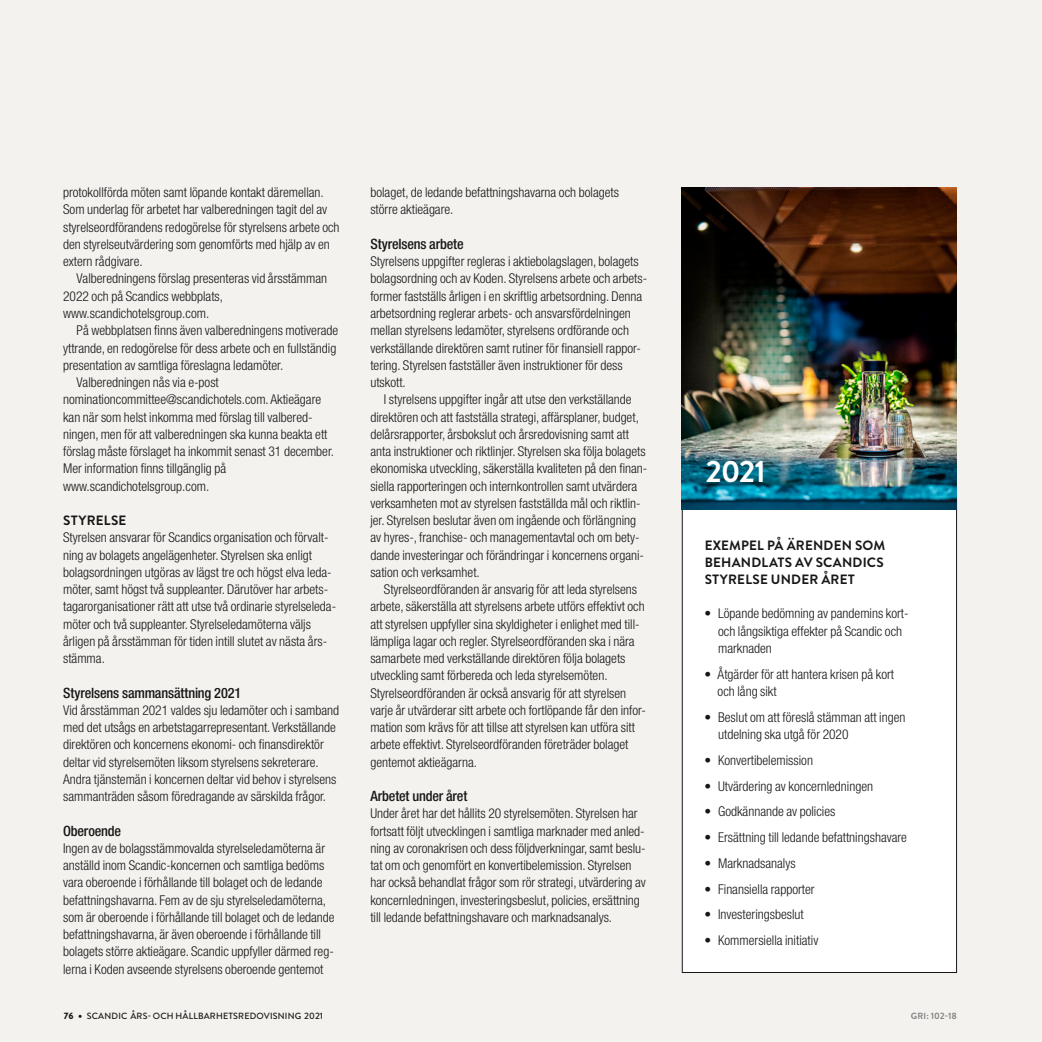
<style>
.page{position:relative;width:1042px;height:1042px;background:#f3f2ef}
.page>*{position:absolute;margin:0;border:0;box-sizing:border-box;transform-origin:0 0}
.t1{font:700 30px "Brandon Text";color:#fff}
.t2{font:500 condensed 14.25px "Helvetica Neue LT Std";letter-spacing:-.01em;color:#181716}
.t3{font:300 condensed 13.5px/17.2px "Helvetica Neue LT Std";color:#181716}
.t4{font:700 13.5px/17.2px "Brandon Text";letter-spacing:.015em;color:#181716;text-align:justify}
.t5{font:500 9px "Brandon Text";letter-spacing:.02em;color:#181716}
.t6{font:700 9px "Brandon Text";color:#868786}
.s1{font-weight:900}
.s2{font-weight:900;font-size:10.5px}
</style>
<div class="page">
<div style="left:682px;top:498px;width:274px;height:474px;background:#fff"></div>
<img style="left:682px;top:188px;width:275px;height:321px">
<p class="t3" style="left:63px;top:184px;width:278px">protokollförda möten samt löpande kontakt däremellan.<br>Som underlag för arbetet har valberedningen tagit del av styrelseordförandens redogörelse för styrelsens arbete och den styrelseutvärdering som genomförts med hjälp av en extern rådgivare.</p>
<p class="t3" style="left:63px;top:270px;width:266px;text-indent:14px">Valberedningens förslag presenteras vid årsstämman<br>2022 och på Scandics webbplats, www.scandichotelsgroup.com.</p>
<p class="t3" style="left:77px;top:322px;width:263px">På webbplatsen finns även valberedningens motiverade</p>
<p class="t3" style="left:63px;top:339px;width:275px">yttrande, en redogörelse för dess arbete och en fullständig</p>
<p class="t3" style="left:63px;top:356px;width:222px">presentation av samtliga föreslagna ledamöter.</p>
<p class="t3" style="left:77px;top:373px;width:144px">Valberedningen nås via e-post</p>
<p class="t3" style="left:63px;top:391px;width:260px">nominationcommittee@scandichotels.com. Aktieägare</p>
<p class="t3" style="left:63px;top:408px;width:251px">kan när som helst inkomma med förslag till valbered-</p>
<p class="t3" style="left:63px;top:425px;width:266px">ningen, men för att valberedningen ska kunna beakta ett</p>
<p class="t3" style="left:63px;top:442px;width:272px">förslag måste förslaget ha inkommit senast 31 december.</p>
<p class="t3" style="left:63px;top:460px;width:164px">Mer information finns tillgänglig på</p>
<p class="t3" style="left:63px;top:477px;width:148px">www.scandichotelsgroup.com.</p>
<p class="t4" style="left:63px;top:511px;width:65px">STYRELSE</p>
<p class="t3" style="left:63px;top:529px;width:274px">Styrelsen ansvarar för Scandics organisation och förvalt&shy;ning av bolagets angelägenheter. Styrelsen ska enligt bolagsordningen utgöras av lägst tre och högst elva leda&shy;möter, samt högst två suppleanter. Därutöver har arbets&shy;tagarorganisationer rätt att utse två ordinarie styrelseleda&shy;möter och två suppleanter. Styrelseledamöterna väljs årligen på årsstämman för tiden intill slutet av nästa års&shy;stämma.</p>
<p class="t2" style="left:63px;top:684px;width:180px">Styrelsens sammansättning 2021</p>
<p class="t3" style="left:63px;top:701px;width:278px">Vid årsstämman 2021 valdes sju ledamöter och i samband med det utsågs en arbetstagarrepresentant. Verkställande direktören och koncernens ekonomi- och finansdirektör deltar vid styrelsemöten liksom styrelsens sekreterare.<br>Andra tjänstemän i koncernen deltar vid behov i styrelsens sammanträden såsom föredragande av särskilda frågor.</p>
<p class="t2" style="left:63px;top:822px;width:59px">Oberoende</p>
<p class="t3" style="left:63px;top:839px;width:273px">Ingen av de bolagsstämmovalda styrelseledamöterna är anställd inom Scandic-koncernen och samtliga bedöms vara oberoende i förhållande till bolaget och de ledande befattningshavarna. Fem av de sju styrelseledamöterna, som är oberoende i förhållande till bolaget och de ledande befattningshavarna, är även oberoende i förhållande till bolagets större aktieägare. Scandic uppfyller därmed reg&shy;lerna i Koden avseende styrelsens oberoende gentemot</p>
<p class="t3" style="left:370px;top:184px;width:250px">bolaget, de ledande befattningshavarna och bolagets större aktieägare.</p>
<p class="t2" style="left:370px;top:235px;width:95px">Styrelsens arbete</p>
<p class="t3" style="left:370px;top:253px;width:278px">Styrelsens uppgifter regleras i aktiebolagslagen, bolagets bolagsordning och av Koden. Styrelsens arbete och arbets&shy;former fastställs årligen i en skriftlig arbetsordning. Denna arbetsordning reglerar arbets- och ansvarsfördelningen mellan styrelsens ledamöter, styrelsens ordförande och verkställande direktören samt rutiner för finansiell rappor&shy;tering. Styrelsen fastställer även instruktioner för dess utskott.</p>
<p class="t3" style="left:370px;top:391px;width:278px;text-indent:14px">I styrelsens uppgifter ingår att utse den verkställande direktören och att fastställa strategi, affärsplaner, budget, delårsrapporter, årsbokslut och årsredovisning samt att anta instruktioner och riktlinjer. Styrelsen ska följa bolagets ekonomiska utveckling, säkerställa kvaliteten på den finan&shy;siella rapporteringen och internkontrollen samt utvärdera verksamheten mot av styrelsen fastställda mål och riktlin&shy;jer. Styrelsen beslutar även om ingående och förlängning av hyres-, franchise- och managementavtal och om bety&shy;dande investeringar och förändringar i koncernens organi&shy;sation och verksamhet.</p>
<p class="t3" style="left:370px;top:580px;width:277px;text-indent:14px">Styrelseordföranden är ansvarig för att leda styrelsens arbete, säkerställa att styrelsens arbete utförs effektivt och att styrelsen uppfyller sina skyldigheter i enlighet med til - lämpliga lagar och regler. Styrelseordföranden ska i nära samarbete med verkställande direktören följa bolagets utveckling samt förbereda och leda styrelsemöten.<br>Styrelseordföranden är också ansvarig för att styrelsen varje år utvärderar sitt arbete och fortlöpande får den infor&shy;mation som krävs för att tillse att styrelsen kan utföra sitt arbete effektivt. Styrelseordföranden företräder bolaget gentemot aktieägarna.</p>
<p class="t2" style="left:370px;top:787px;width:98px">Arbetet under året</p>
<p class="t3" style="left:370px;top:805px;width:277px">Under året har det hållits 20 styrelsemöten. Styrelsen har fortsatt följt utvecklingen i samtliga marknader med anled&shy;ning av coronakrisen och dess följdverkningar, samt beslu&shy;tat om och genomfört en konvertibelemission. Styrelsen har också behandlat frågor som rör strategi, utvärdering av koncernledningen, investeringsbeslut, policies, ersättning till ledande befattningshavare och marknadsanalys.</p>
<h1 class="t1" style="left:705px;top:451px;width:62px">2021</h1>
<p class="t4" style="left:705px;top:536px;width:182px">EXEMPEL PÅ ÄRENDEN SOM BEHANDLATS AV SCANDICS STYRELSE UNDER ÅRET</p>
<p class="t3" style="left:718px;top:605px;width:192px;text-indent:-14px">• Löpande bedömning av pandemins kort&shy;och långsiktiga effekter på Scandic och marknaden</p>
<p class="t3" style="left:717px;top:665px;width:178px;text-indent:-13px">• Åtgärder för att hantera krisen på kort och lång sikt</p>
<p class="t3" style="left:718px;top:708px;width:189px;text-indent:-14px">• Beslut om att föreslå stämman att ingen utdelning ska utgå för 2020</p>
<p class="t3" style="left:704px;top:751px;width:110px">• Konvertibelemission</p>
<p class="t3" style="left:704px;top:777px;width:170px">• Utvärdering av koncernledningen</p>
<p class="t3" style="left:704px;top:803px;width:132px">• Godkännande av policies</p>
<p class="t3" style="left:704px;top:828px;width:204px">• Ersättning till ledande befattningshavare</p>
<p class="t3" style="left:704px;top:854px;width:92px">• Marknadsanalys</p>
<p class="t3" style="left:704px;top:880px;width:112px">• Finansiella rapporter</p>
<p class="t3" style="left:704px;top:906px;width:101px">• Investeringsbeslut</p>
<p class="t3" style="left:704px;top:931px;width:115px">• Kommersiella initiativ</p>
<p class="t5" style="left:64px;top:1009px;width:261px"><span class="s1">76</span> <span class="s2">•</span> SCANDIC ÅRS- OCH HÅLLBARHETSREDOVISNING 2021</p>
<p class="t6" style="left:911px;top:1009px;width:48px">GRI: 102-18</p>
</div>
